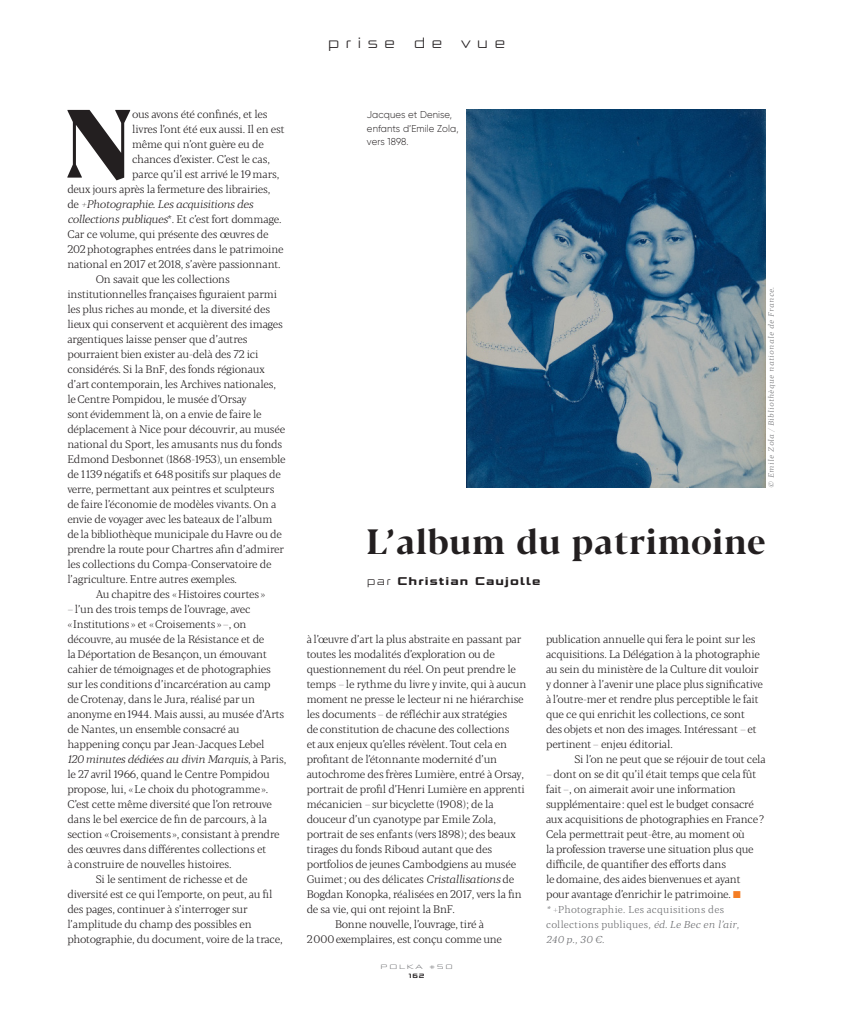
<style>
.page{position:relative;width:851px;height:1010px;background:#fff}
.page>*{position:absolute;margin:0;border:0;box-sizing:border-box;transform-origin:0 0}
._03_TEXTE_Blacker{font:800 96.38px "Blacker Display";color:#231f20}
._01_TITRE_CHRONIQ{font:700 35px "Blacker Display";letter-spacing:.03em;color:#231f20}
.t1{font:300 15px "Bunken Tech Sans Std Wide";letter-spacing:.4em;color:#231f20}
._02_AUTEUR{font:700 expanded 11.25px "Bunken Tech Sans Std Wide";letter-spacing:.1em;color:#231f20}
._03_TEXTE_Blacker-2{font:300 11px/15px "Blacker Text";letter-spacing:-.015em;color:#231f20}
._03_TEXTE_Blacker-3{font:italic 300 11px "Blacker Text";letter-spacing:-.015em;color:#231f20}
._03_TEXTE_Blacker-4{font:300 11px "Blacker Text";letter-spacing:-.035em;color:#231f20}
._05_REFERENCES{font:300 10px/15px "Blacker Text";letter-spacing:.03em;color:#6c6d70}
._04_LEGENDE{font:300 10px/13.8px "Gilroy";letter-spacing:.01em;color:#231f20;scale:.95 1}
._06_CREDITS{font:italic 300 7.5px "Blacker Text";letter-spacing:.08em;color:#6c6d70}
.t2{font:300 6.25px "Bunken Tech Sans Std Wide";letter-spacing:.22em;color:#6c6d70;scale:1.25 1}
.t3{font:700 6.25px "Bunken Tech Sans Std Wide";color:#231f20}
.s1{font-style:normal}
.s2{font-style:italic}
.s3{font-weight:300;font-stretch:normal}
.s4{color:#f47d24}
</style>
<div class="page">
<img style="left:466px;top:110px;width:299px;height:378px">
<h3 class="t1" style="left:328px;top:34px;width:179px">prise de vue</h3>
<p class="_03_TEXTE_Blacker-2" style="left:132px;top:106px;width:137px">ous avons été confinés, et les</p>
<p class="_03_TEXTE_Blacker-2" style="left:132px;top:121px;width:154px">livres l’ont été eux aussi. Il en est</p>
<p class="_03_TEXTE_Blacker-4" style="left:132px;top:137px;width:133px">même qui n’ont guère eu de</p>
<p class="_03_TEXTE_Blacker-2" style="left:132px;top:151px;width:139px">chances d’exister. C’est le cas,</p>
<p class="_03_TEXTE_Blacker-2" style="left:132px;top:166px;width:148px">parce qu’il est arrivé le 19 mars,</p>
<p class="_03_TEXTE_Blacker-2" style="left:67px;top:181px;width:204px">deux jours après la fermeture des librairies,</p>
<p class="_03_TEXTE_Blacker-3" style="left:67px;top:197px;width:187px"><span class="s1">de</span> +Photographie. Les acquisitions des</p>
<p class="_03_TEXTE_Blacker-2" style="left:67px;top:211px;width:216px"><span class="s2">collections publiques</span>*. Et c’est fort dommage.</p>
<p class="_03_TEXTE_Blacker-2" style="left:67px;top:226px;width:203px">Car ce volume, qui présente des œuvres de</p>
<p class="_03_TEXTE_Blacker-2" style="left:67px;top:241px;width:218px">202 photographes entrées dans le patrimoine</p>
<p class="_03_TEXTE_Blacker-2" style="left:67px;top:256px;width:215px">national en 2017 et 2018, s’avère passionnant.</p>
<p class="_03_TEXTE_Blacker-2" style="left:67px;top:271px;width:220px;text-indent:28px">On savait que les collections institutionnelles françaises figuraient parmi les plus riches au monde, et la diversité des lieux qui conservent et acquièrent des images argentiques laisse penser que d’autres pourraient bien exister au-delà des 72 ici considérés. Si la BnF, des fonds régionaux d’art contemporain, les Archives nationales, le Centre Pompidou, le musée d’Orsay<br>sont évidemment là, on a envie de faire le déplacement à Nice pour découvrir, au musée national du Sport, les amusants nus du fonds Edmond Desbonnet (1868-1953), un ensemble de 1139 négatifs et 648 positifs sur plaques de verre, permettant aux peintres et sculpteurs de faire l’économie de modèles vivants. On a envie de voyager avec les bateaux de l’album de la bibliothèque municipale du Havre ou de prendre la route pour Chartres afin d’admirer les collections du Compa-Conservatoire de l’agriculture. Entre autres exemples.</p>
<p class="_03_TEXTE_Blacker-2" style="left:96px;top:586px;width:171px">Au chapitre des «Histoires courtes»</p>
<p class="_03_TEXTE_Blacker-2" style="left:67px;top:601px;width:220px">– l’un des trois temps de l’ouvrage, avec<br>« -Institutions» et «Croisements» –, on découvre, au musée de la Résistance et de<br>la Déportation de Besançon, un émouvant cahier de témoignages et de photographies sur les conditions d’incarcération au camp<br>de Crotenay, dans le Jura, réalisé par un anonyme en 1944. Mais aussi, au musée d’Arts de Nantes, un ensemble consacré au happening conçu par Jean-Jacques Lebel<br><span class="s2">120 minutes dédiées au divin Marquis</span>, à Paris, le 27 avril 1966, quand le Centre Pompidou propose, lui, «Le choix du photogramme».<br>C’est cette même diversité que l’on retrouve dans le bel exercice de fin de parcours, à la section «Croisements», consistant à prendre des œuvres dans différentes collections et<br>à construire de nouvelles histoires.</p>
<p class="_03_TEXTE_Blacker-2" style="left:67px;top:871px;width:217px;text-indent:28px">Si le sentiment de richesse et de diversité est ce qui l’emporte, on peut, au fil des pages, continuer à s’interroger sur l’amplitude du champ des possibles en photographie, du document, voire de la trace,</p>
<p class="_03_TEXTE_Blacker" style="left:65px;top:83px;width:69px">N</p>
<p class="_04_LEGENDE" style="left:367px;top:107px;width:98px">Jacques et Denise, enfants d’Emile Zola,</p>
<p class="_04_LEGENDE" style="left:367px;top:135px;width:45px">vers 1898.</p>
<p class="_06_CREDITS" style="left:766px;top:488px;width:202px;rotate:-90deg">© Emile Zola / Bibliothèque nationale de France.</p>
<p class="_01_TITRE_CHRONIQ" style="left:367px;top:520px;width:400px">L’album du patrimoine</p>
<p class="_02_AUTEUR" style="left:367px;top:574px;width:175px"><span class="s3">par</span> Christian Caujolle</p>
<p class="_03_TEXTE_Blacker-2" style="left:306px;top:631px;width:221px">à l’œuvre d’art la plus abstraite en passant par toutes les modalités d’exploration ou de questionnement du réel. On peut prendre le temps – le rythme du livre y invite, qui à aucun moment ne presse le lecteur ni ne hiérarchise les documents – de réfléchir aux stratégies<br>de constitution de chacune des collections<br>et aux enjeux qu’elles révèlent. Tout cela en profitant de l’étonnante modernité d’un autochrome des frères Lumière, entré à Orsay, portrait de profil d’Henri Lumière en apprenti mécanicien – sur bicyclette (1908); de la douceur d’un cyanotype par Emile Zola, portrait de ses enfants (vers 1898); des beaux tirages du fonds Riboud autant que des portfolios de jeunes Cambodgiens au musée Guimet; ou des délicates <span class="s2">Cristallisations</span> de Bogdan Konopka, réalisées en 2017, vers la fin de sa vie, qui ont rejoint la BnF.</p>
<p class="_03_TEXTE_Blacker-2" style="left:306px;top:916px;width:197px;text-indent:28px">Bonne nouvelle, l’ouvrage, tiré à<br>2000 exemplaires, est conçu comme une</p>
<p class="t2" style="left:380px;top:963px;width:59px">POLKA #50</p>
<p class="t3" style="left:409px;top:972px;width:17px">162</p>
<p class="_03_TEXTE_Blacker-2" style="left:546px;top:631px;width:218px">publication annuelle qui fera le point sur les acquisitions. La Délégation à la photographie au sein du ministère de la Culture dit vouloir y donner à l’avenir une place plus significative à l’outre-mer et rendre plus perceptible le fait que ce qui enrichit les collections, ce sont des objets et non des images. Intéressant – et pertinent – enjeu éditorial.</p>
<p class="_03_TEXTE_Blacker-2" style="left:574px;top:751px;width:193px">Si l’on ne peut que se réjouir de tout cela</p>
<p class="_03_TEXTE_Blacker-2" style="left:546px;top:766px;width:220px">– dont on se dit qu’il était temps que cela fût fait –, on aimerait avoir une information supplémentaire: quel est le budget consacré aux acquisitions de photographies en France?<br>Cela permettrait peut-être, au moment où<br>la profession traverse une situation plus que difficile, de quantifier des efforts dans<br>le domaine, des aides bienvenues et ayant pour avantage d’enrichir le patrimoine. <span class="s4">■</span></p>
<p class="_05_REFERENCES" style="left:546px;top:902px;width:194px"><span class="s2">*</span> +Photographie. Les acquisitions des collections publiques<span class="s2">, éd. Le Bec en l’air,<br>240 p., 30 €.</span></p>
</div>
